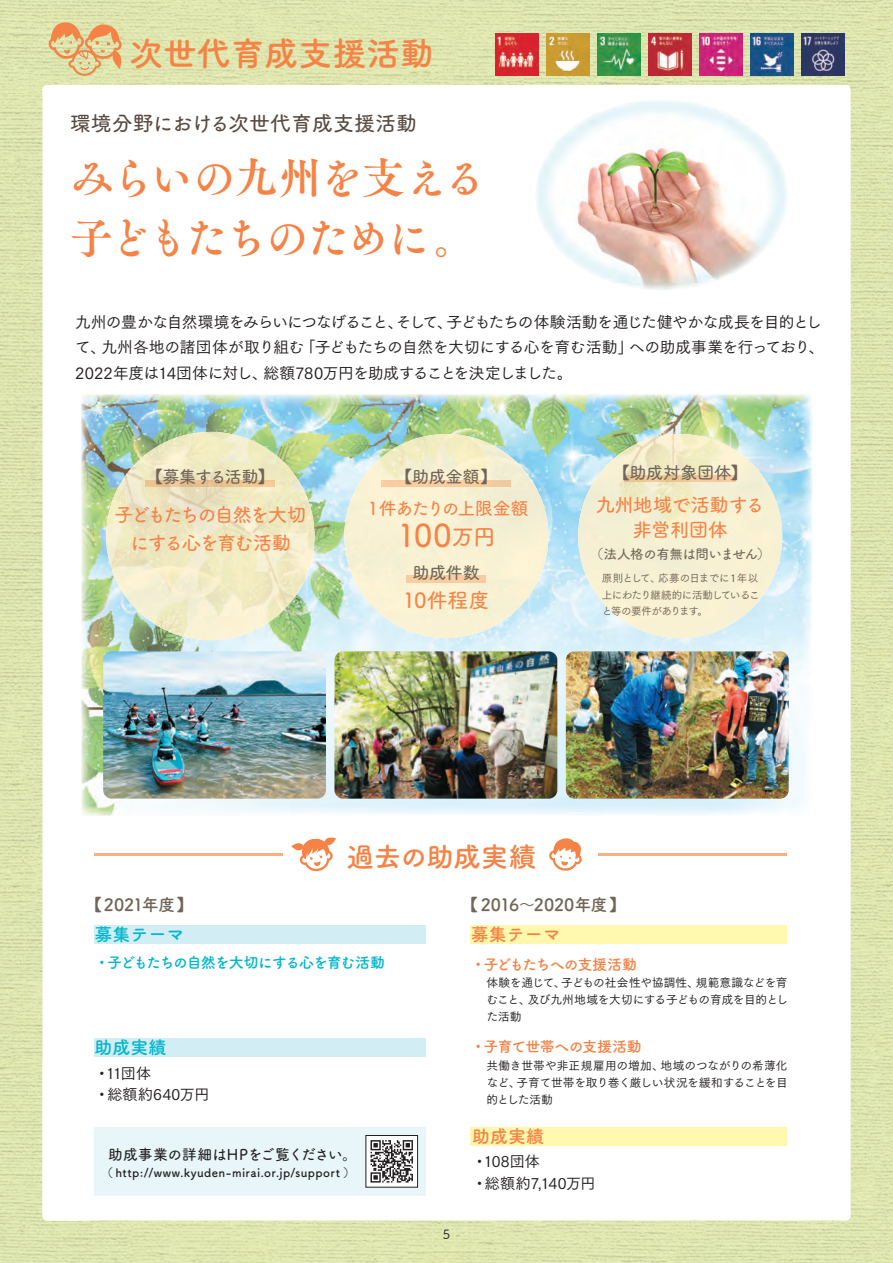
<style>
.page{position:relative;width:893px;height:1263px;background:#fff}
.page>*{position:absolute;margin:0;border:0;box-sizing:border-box;transform-origin:0 0}
.t1{font:43.5px/60px "Tsuku A Old Min Pr 6 B 90 msp RKSJ H";letter-spacing:-.07em;color:#f58345}
.t2{font:33.9px "Tsuku A Rd Gothic Std B 90 msp RKSJ H";color:#f58345}
.t3{font:31.5px "Tsuku A Rd Gothic Std D 90 msp RKSJ H";color:#f58345}
.t4{font:27.6px "Tsuku A Rd Gothic Std B 90 msp RKSJ H";letter-spacing:-.015em;color:#f58345}
.t5{font:21px "Tsuku A Rd Gothic Std D 90 msp RKSJ H";color:#594a41}
.t6{font:21px "Tsuku A Rd Gothic Std D 90 msp RKSJ H";color:#f58345}
.t7{font:19.5px/28.5px "Tsuku A Rd Gothic Std D 90 msp RKSJ H";letter-spacing:-.11em;color:#f58345;text-align:center}
.t8{font:19.5px/25.5px "Tsuku A Rd Gothic Std D 90 msp RKSJ H";letter-spacing:-.035em;color:#f58345;text-align:center}
.t9{font:18px "Tsuku A Rd Gothic Std D 90 msp RKSJ H";letter-spacing:-.12em;color:#f58345}
.t10{font:18px "Tsuku A Rd Gothic Std B 90 msp RKSJ H";color:#f58345}
.t11{font:18px "Tsuku A Rd Gothic Std B 90 msp RKSJ H";color:#00b7ce}
.t12{font:17.25px "Tsuku A Rd Gothic Std D 90 msp RKSJ H";letter-spacing:-.03em;color:#716557}
.t13{font:16.95px "Tsuku A Rd Gothic Std B 90 msp RKSJ H";letter-spacing:-.005em;color:#716557}
.t14{font:15.75px/25.5px "Tsuku Go Pro M 90 msp RKSJ H";letter-spacing:-.04em;color:#231f20}
.t15{font:15px/21.5px "Tsuku Go Pro M 90 msp RKSJ H";color:#231f20}
.t16{font:15px "Tsuku A Rd Gothic Std B 90 msp RKSJ H";letter-spacing:-.08em;color:#00b7ce}
.t17{font:15px "Tsuku A Rd Gothic Std B 90 msp RKSJ H";letter-spacing:-.09em;color:#f58345}
.t18{font:15px "Tsuku A Rd Gothic Std B 90 msp RKSJ H";letter-spacing:-.05em;color:#f58345}
.t19{font:14.85px "Tsuku A Rd Gothic Std D 90 msp RKSJ H";letter-spacing:-.015em;color:#231f20}
.t20{font:13.5px "Tsuku A Rd Gothic Std D 90 msp RKSJ H";letter-spacing:-.04em;color:#716557}
.t21{font:12.75px "Tsuku A Rd Gothic Std M 90 msp RKSJ H";color:#231f20}
.t22{font:11.7px/17px "Tsuku Go Pro M 90 msp RKSJ H";letter-spacing:-.02em;color:#231f20;text-align:justify}
.t23{font:11.7px "Tsuku A Rd Gothic Std B 90 msp RKSJ H";letter-spacing:.035em;color:#231f20}
.t24{font:10.5px/16.5px "Tsuku Go Pro M 90 msp RKSJ H";letter-spacing:-.07em;color:#716557}
.s1{font-size:22.5px}
.s2{font-size:16.95px}
</style>
<div class="page">
<img style="left:0;top:0;width:892px;height:94px">
<img style="left:0;top:94px;width:43px;height:966px">
<img style="left:840px;top:94px;width:52px;height:1169px">
<img style="left:0;top:1060px;width:93px;height:203px">
<img style="left:93px;top:1220px;width:747px;height:43px">
<img style="left:892px;top:0;width:1px;height:1263px">
<div style="left:43px;top:85px;width:807px;height:1135px;background:#fff;border-radius:4px"></div>
<div style="left:471px;top:925px;width:316px;height:19px;background:#fff8ae"></div>
<div style="left:95px;top:925px;width:331px;height:19px;background:#d2edf3"></div>
<img style="left:495px;top:33px;width:43px;height:43px">
<img style="left:546px;top:33px;width:43px;height:43px">
<img style="left:598px;top:33px;width:42px;height:43px">
<img style="left:649px;top:33px;width:42px;height:43px">
<img style="left:700px;top:33px;width:42px;height:43px">
<img style="left:751px;top:33px;width:42px;height:43px">
<img style="left:802px;top:33px;width:42px;height:43px">
<img style="left:535px;top:99px;width:253px;height:191px;border-radius:50%">
<div style="left:95px;top:1127px;width:331px;height:68px;background:#e8f6f9"></div>
<img style="left:81px;top:394px;width:104px;height:105px">
<img style="left:185px;top:394px;width:627px;height:52px">
<img style="left:314px;top:446px;width:264px;height:53px">
<img style="left:782px;top:446px;width:30px;height:53px">
<img style="left:81px;top:499px;width:52px;height:317px">
<img style="left:314px;top:499px;width:30px;height:125px">
<img style="left:548px;top:499px;width:30px;height:124px">
<img style="left:761px;top:499px;width:51px;height:313px">
<img style="left:238px;top:640px;width:52px;height:172px">
<img style="left:133px;top:640px;width:105px;height:173px">
<img style="left:394px;top:638px;width:105px;height:176px">
<img style="left:106px;top:432px;width:208px;height:208px">
<img style="left:344px;top:434px;width:204px;height:204px">
<img style="left:407px;top:576px;width:79px;height:6px">
<img style="left:382px;top:480px;width:129px;height:6px">
<img style="left:146px;top:480px;width:129px;height:6px">
<img style="left:578px;top:434px;width:204px;height:204px">
<img style="left:625px;top:475px;width:111px;height:7px">
<svg style="left:48px;top:22px;width:74px;height:54px;background:#e4c289"></svg>
<div style="left:471px;top:1127px;width:316px;height:19px;background:#fff8ae"></div>
<div style="left:95px;top:1038px;width:331px;height:18px;background:#d2edf3"></div>
<svg style="left:291px;top:837px;width:45px;height:34px"></svg>
<svg style="left:549px;top:838px;width:33px;height:33px"></svg>
<div style="left:366px;top:1135px;width:52px;height:52px;background:#fff"></div>
<div style="left:366px;top:1135px;width:52px;height:52px;border:1px solid #231f20"></div>
<svg style="left:370px;top:1140px;width:43px;height:42px"></svg>
<hr style="left:599px;top:853px;width:188px;height:3px;background:#f9b084">
<hr style="left:95px;top:853px;width:188px;height:3px;background:#f9b084">
<img style="left:566px;top:651px;width:223px;height:148px;border-radius:9px">
<img style="left:334px;top:651px;width:223px;height:148px;border-radius:9px">
<img style="left:103px;top:651px;width:223px;height:148px;border-radius:9px">
<h2 class="t2" style="left:129px;top:41px;width:306px">次世代育成支援活動</h2>
<h3 class="t5" style="left:70px;top:116px;width:349px">環境分野における次世代育成支援活動</h3>
<h1 class="t1" style="left:70px;top:153px;width:418px">みらいの九州を支える子どもたちのために。</h1>
<p class="t14" style="left:75px;top:311px;width:750px">九州の豊かな自然環境をみらいにつなげること、そして、子どもたちの体験活動を通じた健やかな成長を目的として、九州各地の諸団体が取り組む「子どもたちの自然を大切にする心を育む活動」への助成事業を行っており、<br>2022年度は14団体に対し、総額780万円を助成することを決定しました。</p>
<p class="t12" style="left:146px;top:470px;width:130px">【募集する活動】</p>
<p class="t12" style="left:395px;top:470px;width:103px">【助成金額】</p>
<p class="t7" style="left:114px;top:503px;width:194px">子どもたちの自然を大切にする心を育む活動</p>
<p class="t9" style="left:364px;top:502px;width:166px">１件あたりの上限金額</p>
<h3 class="t3" style="left:397px;top:523px;width:100px">100<span class="s1">万円</span></h3>
<p class="t12" style="left:413px;top:566px;width:69px">助成件数</p>
<h3 class="t6" style="left:403px;top:592px;width:88px">10件程度</h3>
<p class="t12" style="left:613px;top:466px;width:136px">【助成対象団体】</p>
<p class="t8" style="left:596px;top:494px;width:170px">九州地域で活動する非営利団体</p>
<p class="t24" style="left:602px;top:572px;width:159px">原則として、応募の日までに１年以上にわたり継続的に活動していること等の要件があります。</p>
<p class="t20" style="left:590px;top:549px;width:182px">（法人格の有無は問いません）</p>
<h3 class="t4" style="left:346px;top:846px;width:191px">過去の助成実績</h3>
<p class="t13" style="left:85px;top:898px;width:110px">【2021年度】</p>
<p class="t13" style="left:461px;top:898px;width:166px">【 2016～2020年度】</p>
<p class="t11" style="left:95px;top:927px;width:92px">募集テーマ</p>
<p class="t16" style="left:95px;top:957px;width:292px">・子どもたちの自然を大切にする心を育む活動</p>
<p class="t11" style="left:95px;top:1041px;width:74px">助成実績</p>
<p class="t15" style="left:95px;top:1064px;width:116px">・11団体<br>・総額約640万円</p>
<p class="t19" style="left:108px;top:1148px;width:252px">助成事業の詳細はHPをご覧ください<span class="s2">。</span></p>
<p class="t23" style="left:102px;top:1168px;width:255px">（ http://www.kyuden-mirai.or.jp/support ）</p>
<p class="t21" style="left:443px;top:1229px;width:9px">5</p>
<p class="t10" style="left:471px;top:927px;width:92px">募集テーマ</p>
<p class="t17" style="left:471px;top:959px;width:168px">・子どもたちへの支援活動</p>
<p class="t22" style="left:487px;top:976px;width:303px">体験を通じて、子どもの社会性や協調性、規範意識などを育むこと、及び九州地域を大切にする子どもの育成を目的とした活動</p>
<p class="t18" style="left:471px;top:1040px;width:173px">・子育て世帯への支援活動</p>
<p class="t22" style="left:487px;top:1058px;width:303px">共働き世帯や非正規雇用の増加、地域のつながりの希薄化など、子育て世帯を取り巻く厳しい状況を緩和することを目的とした活動</p>
<p class="t10" style="left:472px;top:1129px;width:74px">助成実績</p>
<p class="t15" style="left:472px;top:1153px;width:125px">・108団体<br>・総額約7,140万円</p>
</div>
